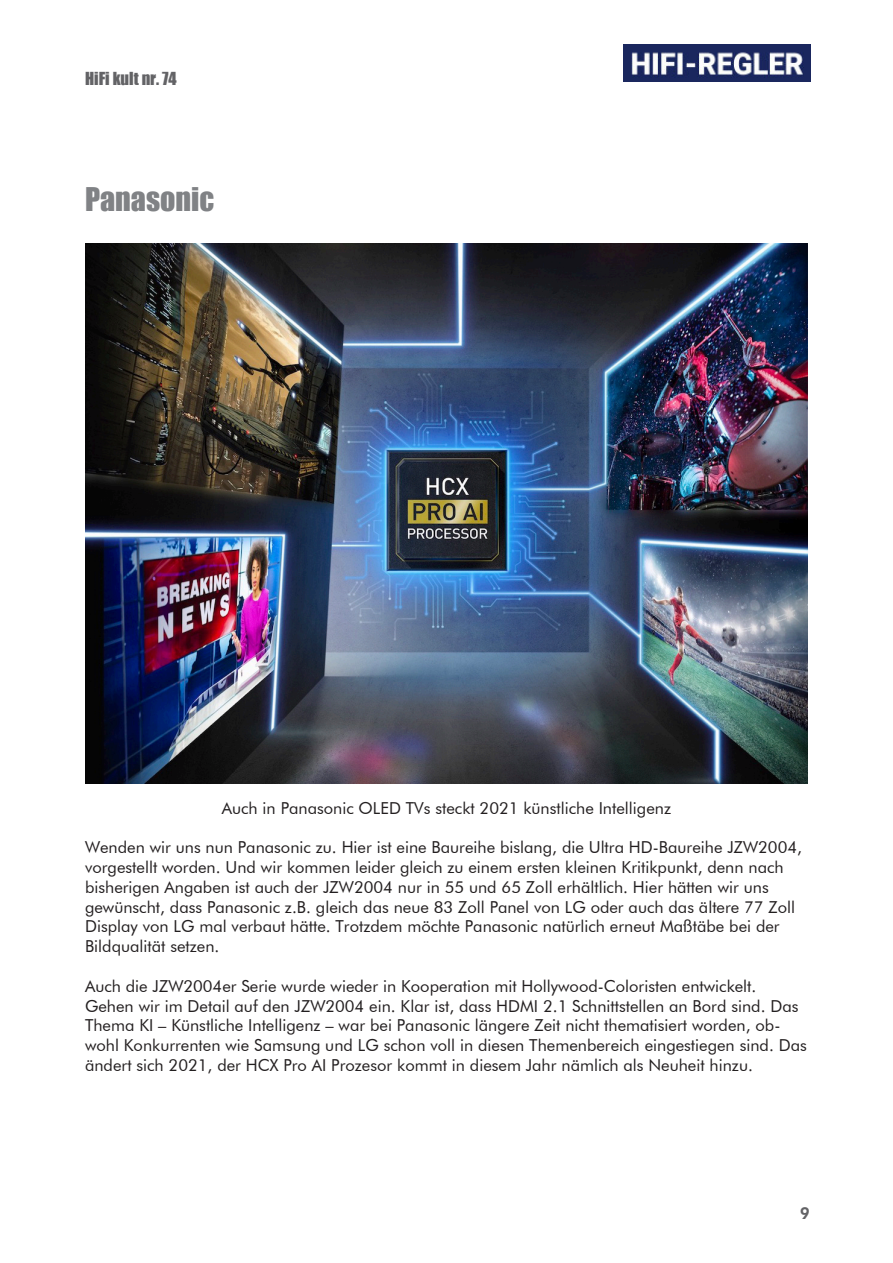
<style>
.page{position:relative;width:893px;height:1263px;background:#fff}
.page>*{position:absolute;margin:0;border:0;box-sizing:border-box;transform-origin:0 0}
.Fließtext{font:30px "Impact";color:#808285}
.t1{font:16.5px/19.8px "Futura BT";color:#231f20}
.t2{font:16.5px "Impact";color:#636366}
.t3{font:800 16.5px "Futura BT";color:#636366}
</style>
<div class="page">
<img style="left:623px;top:44px;width:187px;height:37px">
<img style="left:85px;top:243px;width:723px;height:540px">
<p class="t2" style="left:85px;top:66px;width:93px">HiFi kult nr. 74</p>
<p class="Fließtext" style="left:85px;top:176px;width:131px">Panasonic</p>
<p class="t1" style="left:222px;top:798px;width:451px">Auch in Panasonic OLED TVs steckt 2021 künstliche Intelligenz</p>
<p class="t1" style="left:85px;top:837px;width:718px">Wenden wir uns nun Panasonic zu. Hier ist eine Baureihe bislang, die Ultra HD-Baureihe JZW2004, vorgestellt worden. Und wir kommen leider gleich zu einem ersten kleinen Kritikpunkt, denn nach bisherigen Angaben ist auch der JZW2004 nur in 55 und 65 Zoll erhältlich. Hier hätten wir uns gewünscht, dass Panasonic z.B. gleich das neue 83 Zoll Panel von LG oder auch das ältere 77 Zoll Display von LG mal verbaut hätte. Trotzdem möchte Panasonic natürlich erneut Maßtäbe bei der Bildqualität setzen.</p>
<p class="t1" style="left:85px;top:976px;width:723px">Auch die JZW2004er Serie wurde wieder in Kooperation mit Hollywood-Coloristen entwickelt.<br>Gehen wir im Detail auf den JZW2004 ein. Klar ist, dass HDMI 2.1 Schnittstellen an Bord sind. Das Thema KI – Künstliche Intelligenz – war bei Panasonic längere Zeit nicht thematisiert worden, ob&shy;wohl Konkurrenten wie Samsung und LG schon voll in diesen Themenbereich eingestiegen sind. Das ändert sich 2021, der HCX Pro AI Prozesor kommt in diesem Jahr nämlich als Neuheit hinzu.</p>
<p class="t3" style="left:800px;top:1203px;width:12px">9</p>
</div>
